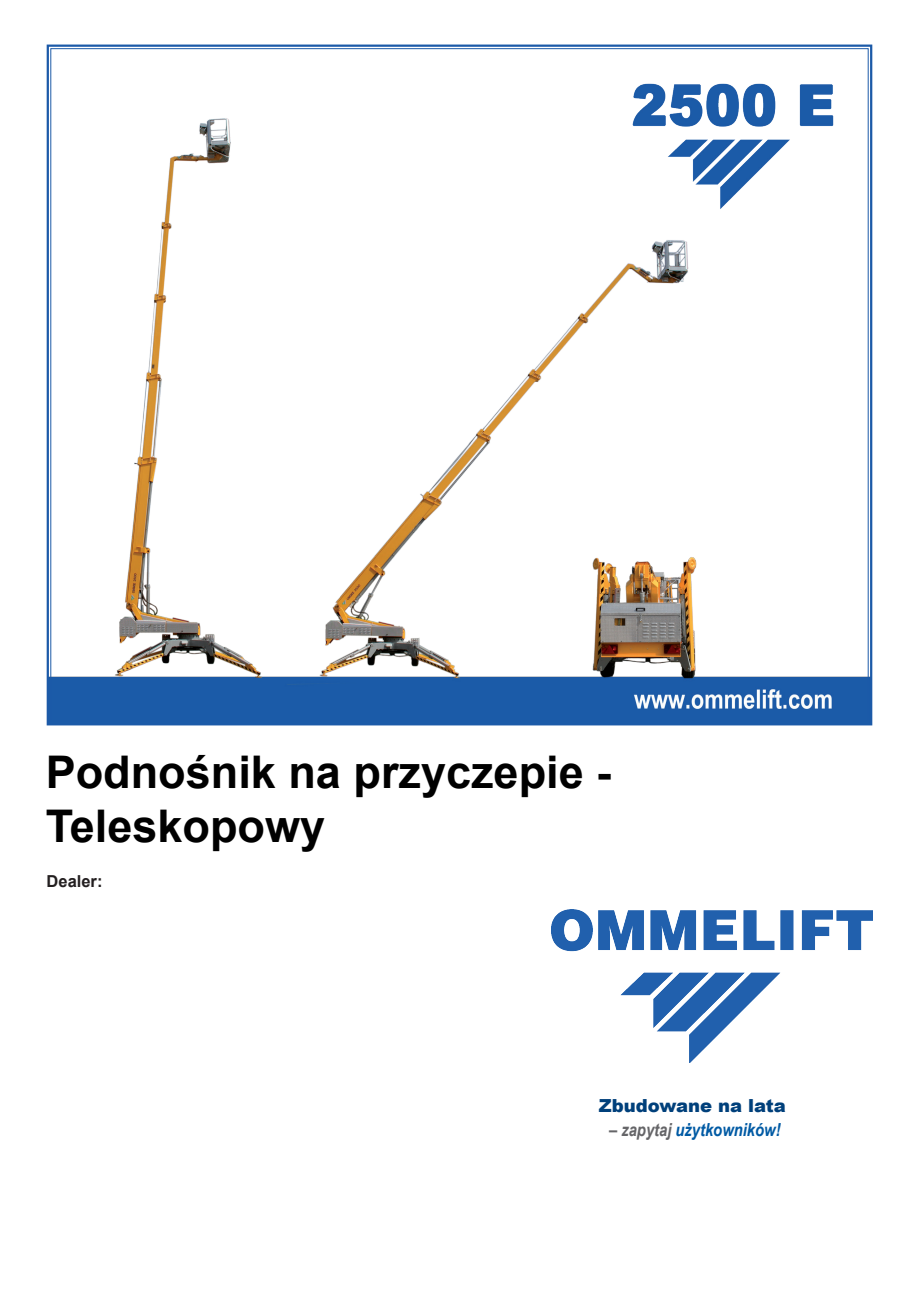
<style>
.page{position:relative;width:919px;height:1289px;background:#fff}
.page>*{position:absolute;margin:0;border:0;box-sizing:border-box;transform-origin:0 0}
.t1{font:700 45px/54px "Arial";color:#000}
.t2{font:italic 700 18px "Arial Narrow";color:#015aa4}
.t3{font:900 18px "Arial";color:#00407b}
.t4{font:700 16.5px "Arial";color:#231f20}
.s1{color:#656568}
</style>
<div class="page">
<svg style="left:46px;top:44px;width:827px;height:682px"></svg>
<img style="left:551px;top:909px;width:321px;height:153px">
<p class="t1" style="left:46px;top:745px;width:567px">Podnośnik na przyczepie -<br>Teleskopowy</p>
<p class="t4" style="left:47px;top:869px;width:57px">Dealer:</p>
<p class="t3" style="left:598px;top:1092px;width:189px">Zbudowane na lata</p>
<p class="t2" style="left:609px;top:1115px;width:173px"><span class="s1">– zapytaj</span> użytkowników!</p>
</div>
